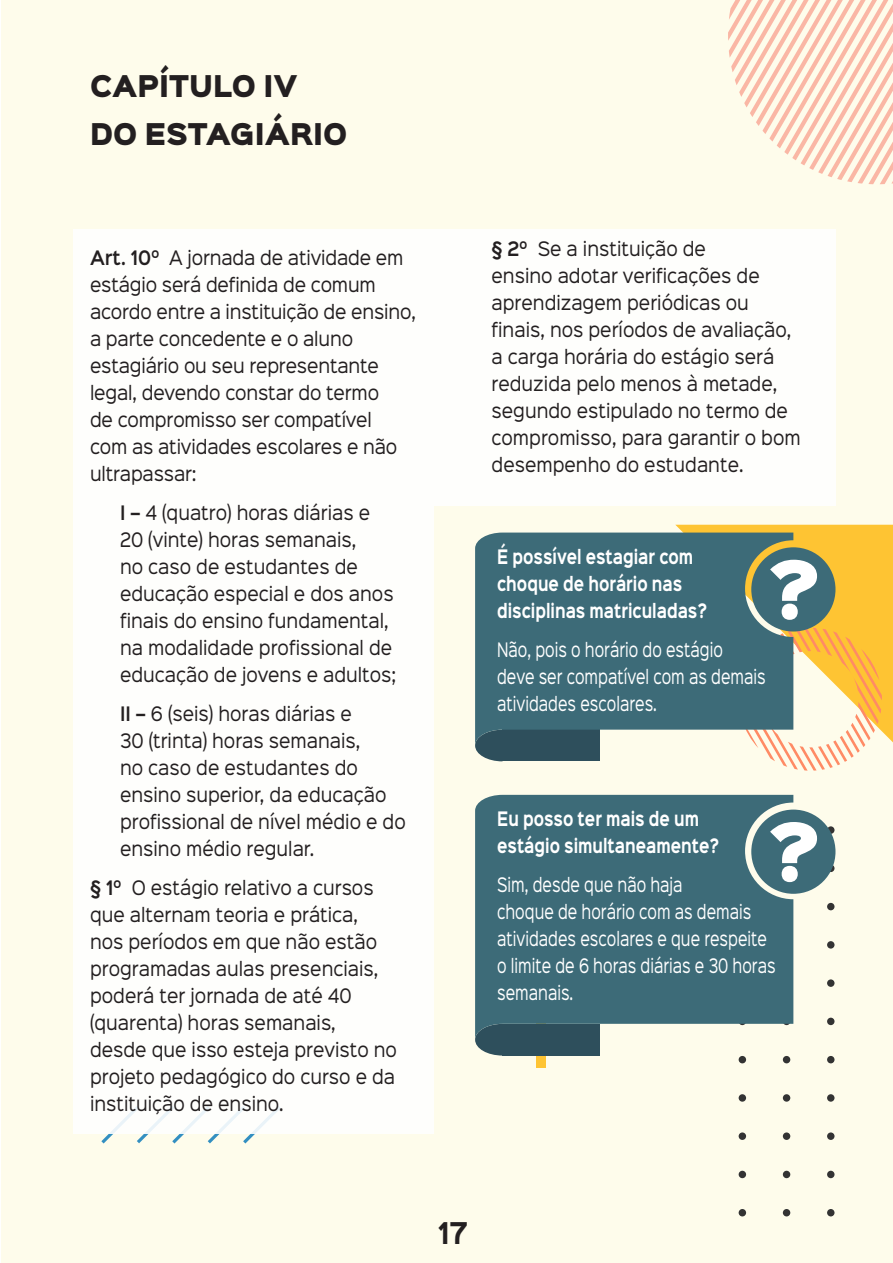
<style>
.page{position:relative;width:893px;height:1263px;background:#fff}
.page>*{position:absolute;margin:0;border:0;box-sizing:border-box;transform-origin:0 0}
.t1{font:72px "Sinkin Sans 900 X Black";color:#fff}
.Titulo_capitulo{font:27px "Sinkin Sans 900 X Black";color:#231f20;scale:.9 1}
.t2{font:700 27px "Sinkin Sans 700";color:#231f20;scale:.9 1}
.Inciso{font:18px/27px "Sinkin Sans 400";color:#231f20;scale:.9 1}
.texto_box{font:18px/27px "Sinkin Sans 400";color:#fff;scale:.75 1}
.título_box{font:700 18px/27px "Sinkin Sans 700";color:#fff;scale:.75 1}
.s1{font-family:"Sinkin Sans 600";font-weight:600}
</style>
<div class="page">
<div style="left:1px;top:0;width:892px;height:1263px;background:#fefce7"></div>
<svg style="left:101px;top:1134px;width:154px;height:9px"></svg>
<svg style="left:536px;top:1055px;width:9px;height:13px"></svg>
<svg style="left:675px;top:525px;width:218px;height:300px"></svg>
<svg style="left:739px;top:1056px;width:7px;height:160px"></svg>
<svg style="left:783px;top:1056px;width:7px;height:160px"></svg>
<svg style="left:827px;top:826px;width:7px;height:390px"></svg>
<svg style="left:739px;top:628px;width:143px;height:143px"></svg>
<svg style="left:728px;top:0;width:165px;height:184px"></svg>
<div style="left:502px;top:729px;width:98px;height:32px;background:#2e4f5c"></div>
<div style="left:502px;top:1024px;width:98px;height:31px;background:#2e4f5c"></div>
<svg style="left:475px;top:745px;width:27px;height:16px"></svg>
<svg style="left:475px;top:1040px;width:27px;height:15px"></svg>
<div style="left:74px;top:230px;width:360px;height:904px;background:#fff"></div>
<div style="left:434px;top:230px;width:401px;height:276px;background:#fff"></div>
<svg style="left:475px;top:533px;width:318px;height:212px;background:#48727c"></svg>
<svg style="left:475px;top:795px;width:318px;height:245px;background:#47727d"></svg>
<div style="left:751px;top:547px;width:84px;height:84px;background:#3d6b78;border-radius:50%"></div>
<div style="left:751px;top:809px;width:84px;height:85px;background:#3d6b78;border-radius:50%"></div>
<p class="Titulo_capitulo" style="left:90px;top:72px;width:232px">CAPÍTULO IV</p>
<p class="Titulo_capitulo" style="left:90px;top:120px;width:287px">DO ESTAGIÁRIO</p>
<p class="Inciso" style="left:90px;top:243px;width:364px"><span class="s1">Art. 10º</span> A jornada de atividade em estágio será definida de comum acordo entre a instituição de ensino, a parte concedente e o aluno estagiário ou seu representante legal, devendo constar do termo<br>de compromisso ser compatível<br>com as atividades escolares e não ultrapassar:</p>
<p class="Inciso" style="left:120px;top:498px;width:309px"><span class="s1">I –</span> 4 (quatro) horas diárias e<br>20 (vinte) horas semanais,<br>no caso de estudantes de educação especial e dos anos finais do ensino fundamental, na modalidade profissional de educação de jovens e adultos;</p>
<p class="Inciso" style="left:120px;top:699px;width:319px"><span class="s1">II –</span> 6 (seis) horas diárias e<br>30 (trinta) horas semanais,<br>no caso de estudantes do ensino superior, da educação profissional de nível médio e do ensino médio regular.</p>
<p class="Inciso" style="left:90px;top:873px;width:343px"><span class="s1">§ 1º</span> O estágio relativo a cursos que alternam teoria e prática,<br>nos períodos em que não estão programadas aulas presenciais, poderá ter jornada de até 40 (quarenta) horas semanais, desde que isso esteja previsto no projeto pedagógico do curso e da instituição de ensino.</p>
<p class="Inciso" style="left:492px;top:234px;width:345px"><span class="s1">§ 2º</span> Se a instituição de<br>ensino adotar verificações de aprendizagem periódicas ou finais, nos períodos de avaliação, a carga horária do estágio será reduzida pelo menos à metade, segundo estipulado no termo de compromisso, para garantir o bom desempenho do estudante.</p>
<p class="título_box" style="left:497px;top:544px;width:281px">É possível estagiar com choque de horário nas disciplinas matriculadas?</p>
<p class="texto_box" style="left:497px;top:634px;width:360px">Não, pois o horário do estágio<br>deve ser compatível com as demais atividades escolares.</p>
<p class="t1" style="left:766px;top:552px;width:56px">?</p>
<p class="título_box" style="left:497px;top:806px;width:298px">Eu posso ter mais de um estágio simultaneamente?</p>
<p class="texto_box" style="left:497px;top:870px;width:373px">Sim, desde que não haja<br>choque de horário com as demais atividades escolares e que respeite o limite de 6 horas diárias e 30 horas semanais.</p>
<p class="t1" style="left:766px;top:814px;width:56px">?</p>
<h2 class="t2" style="left:438px;top:1219px;width:34px">17</h2>
</div>
